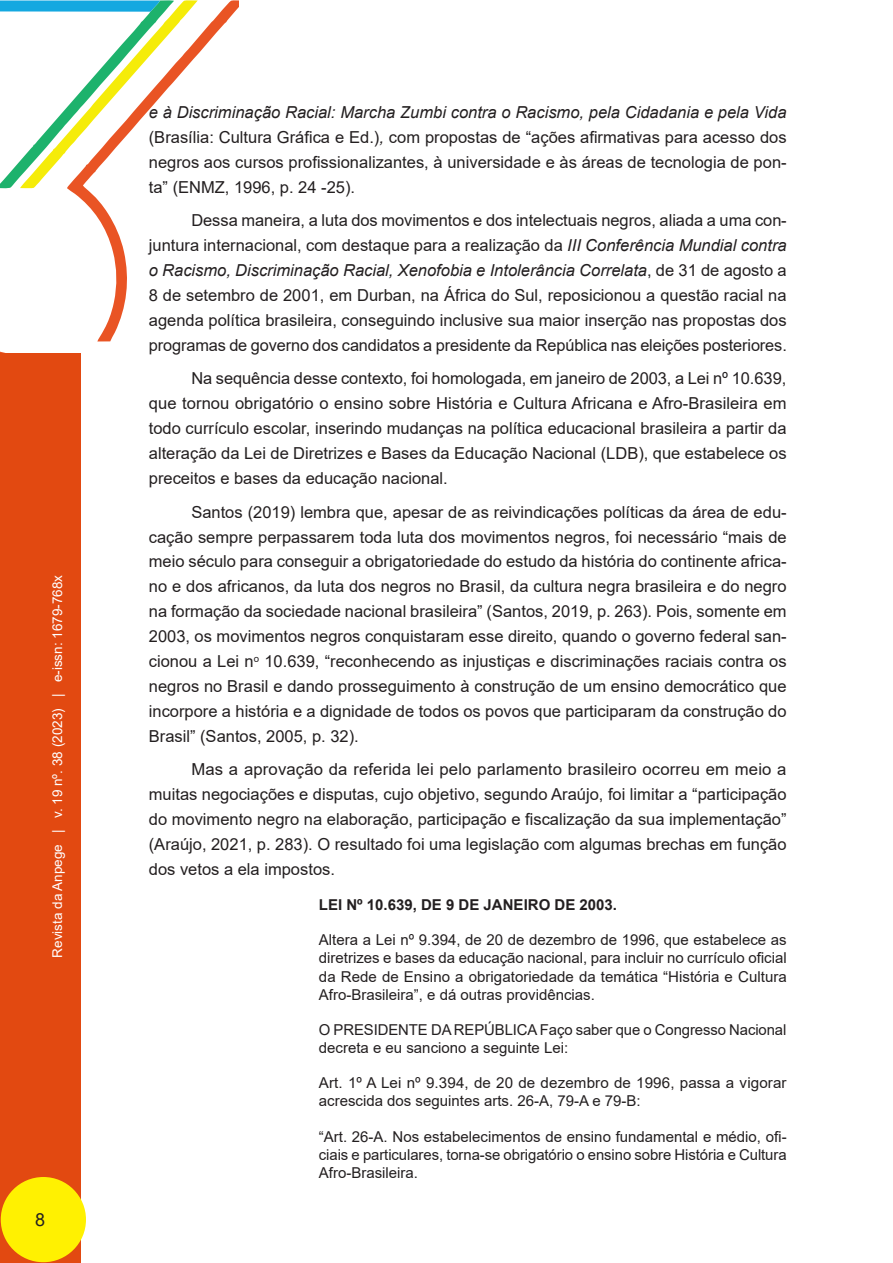
<style>
.page{position:relative;width:893px;height:1263px;background:#fff}
.page>*{position:absolute;margin:0;border:0;box-sizing:border-box;transform-origin:0 0}
.t1{font:18px "Arial";color:#231f20}
._04_CORPO_DO_TEXTO{font:16.5px/24.9px "Arial";color:#231f20;text-align:justify}
._05_TEXTO_DESTAQUE{font:15px/18.1px "Arial";color:#231f20;text-align:justify}
._05_TEXTO_DESTAQUE-2{font:700 15px "Arial";color:#231f20}
.t2{font:13.5px "Arial";color:#fff}
.s1{font-style:italic}
</style>
<div class="page">
<svg style="left:0;top:351px;width:19px;height:3px"></svg>
<svg style="left:69px;top:0;width:170px;height:341px"></svg>
<svg style="left:0;top:0;width:198px;height:190px"></svg>
<div style="left:0;top:354px;width:80px;height:909px;background:#e24911"></div>
<div style="left:1px;top:1177px;width:85px;height:85px;background:#fff101;border-radius:50%"></div>
<p class="t2" style="left:48px;top:957px;width:384px;rotate:-90deg">Revista da Anpege | v. 19 nº. 38 (2023) | e-issn: 1679-768x</p>
<p class="t1" style="left:35px;top:1207px;width:12px">8</p>
<p class="_04_CORPO_DO_TEXTO" style="left:149px;top:100px;width:639px"><span class="s1">e à Discriminação Racial: Marcha Zumbi contra o Racismo, pela Cidadania e pela Vida </span>(Brasília: Cultura Gráfica e Ed.)<span class="s1">,</span> com propostas de “ações afirmativas para acesso dos negros aos cursos profissionalizantes, à universidade e às áreas de tecnologia de pon&shy;ta” (ENMZ, 1996, p. 24 -25).</p>
<p class="_04_CORPO_DO_TEXTO" style="left:149px;top:208px;width:639px;text-indent:43px">Dessa maneira, a luta dos movimentos e dos intelectuais negros, aliada a uma con&shy;juntura internacional, com destaque para a realização da <span class="s1">III Conferência Mundial contra o Racismo, Discriminação Racial, Xenofobia e Intolerância Correlata</span>, de 31 de agosto a 8 de setembro de 2001, em Durban, na África do Sul, reposicionou a questão racial na agenda política brasileira, conseguindo inclusive sua maior inserção nas propostas dos programas de governo dos candidatos a presidente da República nas eleições posteriores.</p>
<p class="_04_CORPO_DO_TEXTO" style="left:149px;top:366px;width:639px;text-indent:43px">Na sequência desse contexto, foi homologada, em janeiro de 2003, a Lei nº 10.639, que tornou obrigatório o ensino sobre História e Cultura Africana e Afro-Brasileira em todo currículo escolar, inserindo mudanças na política educacional brasileira a partir da alteração da Lei de Diretrizes e Bases da Educação Nacional (LDB), que estabelece os preceitos e bases da educação nacional.</p>
<p class="_04_CORPO_DO_TEXTO" style="left:149px;top:499px;width:639px;text-indent:43px">Santos (2019) lembra que, apesar de as reivindicações políticas da área de edu&shy;cação sempre perpassarem toda luta dos movimentos negros, foi necessário “mais de meio século para conseguir a obrigatoriedade do estudo da história do continente africa&shy;no e dos africanos, da luta dos negros no Brasil, da cultura negra brasileira e do negro na formação da sociedade nacional brasileira” (Santos, 2019, p. 263). Pois, somente em 2003, os movimentos negros conquistaram esse direito, quando o governo federal san&shy;cionou a Lei n<sup>o</sup> 10.639, “reconhecendo as injustiças e discriminações raciais contra os negros no Brasil e dando prosseguimento à construção de um ensino democrático que incorpore a história e a dignidade de todos os povos que participaram da construção do Brasil” (Santos, 2005, p. 32).</p>
<p class="_04_CORPO_DO_TEXTO" style="left:149px;top:757px;width:639px;text-indent:43px">Mas a aprovação da referida lei pelo parlamento brasileiro ocorreu em meio a muitas negociações e disputas, cujo objetivo, segundo Araújo, foi limitar a “participação do movimento negro na elaboração, participação e fiscalização da sua implementação” (Araújo, 2021, p. 283). O resultado foi uma legislação com algumas brechas em função dos vetos a ela impostos.</p>
<p class="_05_TEXTO_DESTAQUE-2" style="left:319px;top:894px;width:300px">LEI Nº 10.639, DE 9 DE JANEIRO DE 2003.</p>
<p class="_05_TEXTO_DESTAQUE" style="left:319px;top:931px;width:469px">Altera a Lei nº 9.394, de 20 de dezembro de 1996, que estabelece as diretrizes e bases da educação nacional, para incluir no currículo oficial da Rede de Ensino a obrigatoriedade da temática “História e Cultura Afro-Brasileira”, e dá outras providências.</p>
<p class="_05_TEXTO_DESTAQUE" style="left:319px;top:1020px;width:469px">O PRESIDENTE DA REPÚBLICA Faço saber que o Congresso Nacional decreta e eu sanciono a seguinte Lei:</p>
<p class="_05_TEXTO_DESTAQUE" style="left:319px;top:1074px;width:469px">Art. 1º A Lei nº 9.394, de 20 de dezembro de 1996, passa a vigorar acrescida dos seguintes arts. 26-A, 79-A e 79-B:</p>
<p class="_05_TEXTO_DESTAQUE" style="left:319px;top:1127px;width:469px">“Art. 26-A. Nos estabelecimentos de ensino fundamental e médio, ofi&shy;ciais e particulares, torna-se obrigatório o ensino sobre História e Cultura Afro-Brasileira.</p>
</div>
